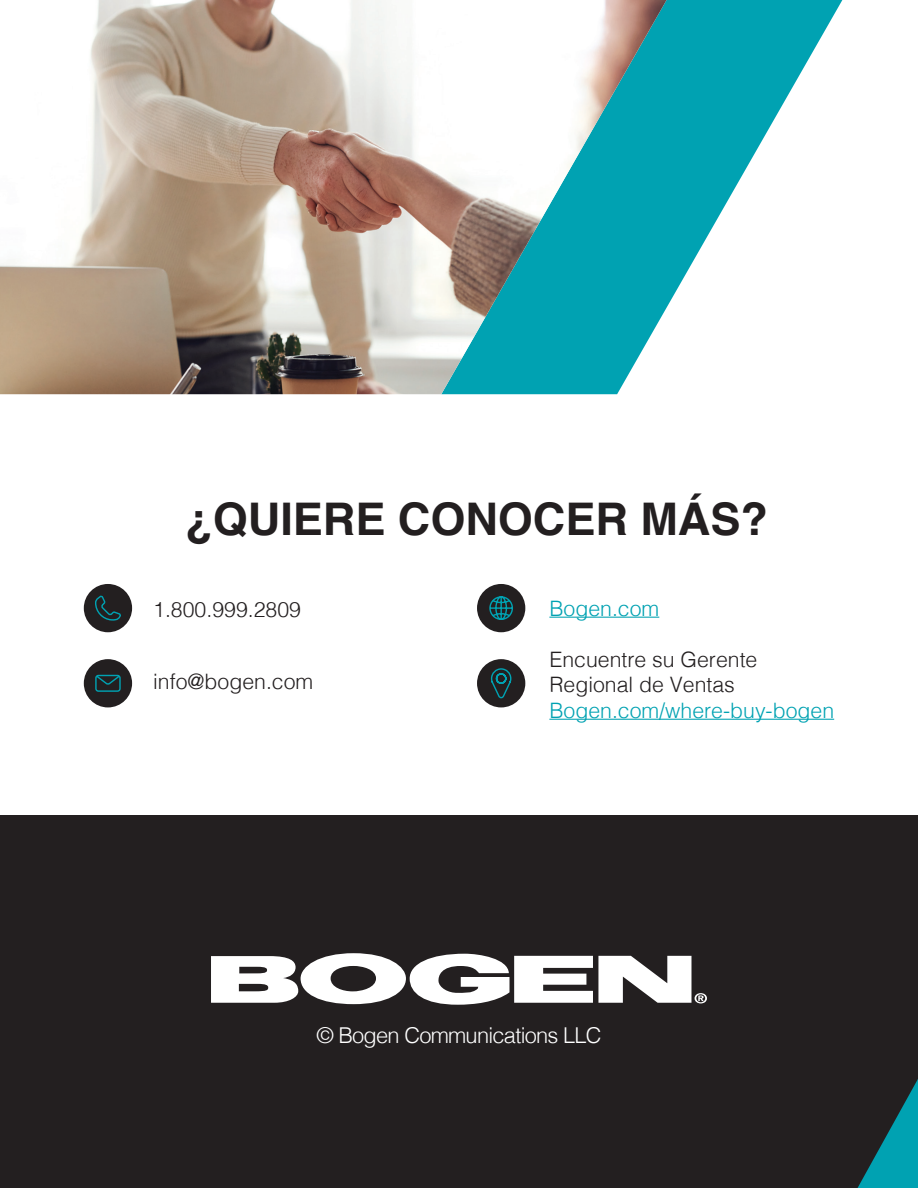
<style>
.page{position:relative;width:918px;height:1188px;background:#fff}
.page>*{position:absolute;margin:0;border:0;box-sizing:border-box;transform-origin:0 0}
.t1{font:700 45px "Helvetica";color:#231f20}
.t2{font:300 21.9px "Helvetica";letter-spacing:-.035em;color:#fff}
.t3{font:300 21.3px/25.5px "Helvetica";color:#231f20}
.t4{font:300 21.3px "Helvetica";color:#00a2b2}
</style>
<div class="page">
<div style="left:0;top:816px;width:918px;height:372px;background:#231f20"></div>
<svg style="left:858px;top:1079px;width:60px;height:109px"></svg>
<svg style="left:667px;top:0;width:175px;height:307px"></svg>
<img style="left:0;top:0;width:667px;height:394px">
<svg style="left:211px;top:953px;width:496px;height:52px"></svg>
<div style="left:84px;top:584px;width:48px;height:48px;background:#231f20;border-radius:50%"></div>
<div style="left:84px;top:659px;width:48px;height:48px;background:#231f20;border-radius:50%"></div>
<div style="left:477px;top:584px;width:48px;height:48px;background:#231f20;border-radius:50%"></div>
<div style="left:477px;top:659px;width:48px;height:48px;background:#231f20;border-radius:50%"></div>
<hr style="left:549px;top:617px;width:110px;height:1px;background:#00a2b2">
<hr style="left:549px;top:719px;width:285px;height:1px;background:#00a2b2">
<svg style="left:95px;top:595px;width:26px;height:26px"></svg>
<svg style="left:95px;top:674px;width:26px;height:18px"></svg>
<svg style="left:489px;top:596px;width:37px;height:112px"></svg>
<h1 class="t1" style="left:185px;top:492px;width:584px">¿QUIERE CONOCER MÁS?</h1>
<p class="t3" style="left:153px;top:595px;width:149px">1.800.999.2809</p>
<p class="t3" style="left:153px;top:667px;width:162px">info@bogen.com</p>
<p class="t4" style="left:549px;top:590px;width:111px">Bogen.com</p>
<p class="t3" style="left:549px;top:645px;width:210px">Encuentre su Gerente<br>Regional de Ventas</p>
<p class="t4" style="left:549px;top:692px;width:286px">Bogen.com/where-buy-bogen</p>
<p class="t2" style="left:316px;top:1017px;width:287px">© Bogen Communications LLC</p>
</div>
